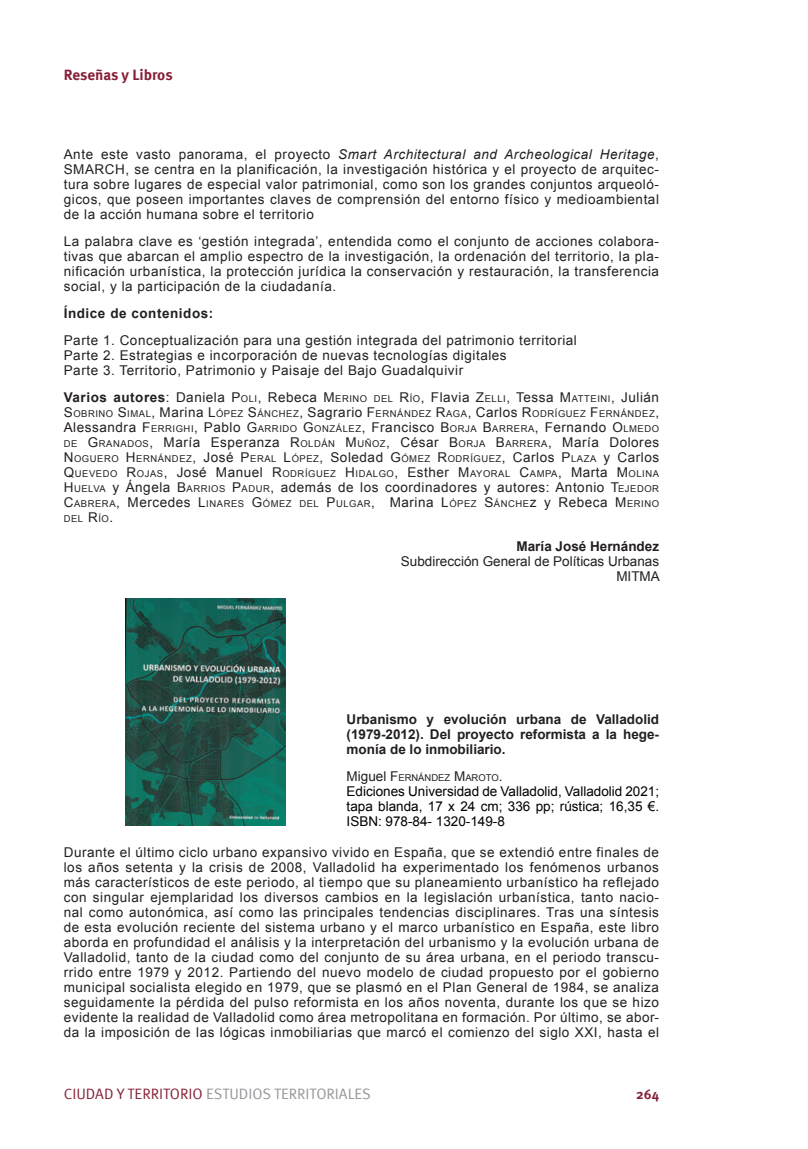
<style>
.page{position:relative;width:808px;height:1149px;background:#fff}
.page>*{position:absolute;margin:0;border:0;box-sizing:border-box;transform-origin:0 0}
.t1{font:15px "Meta Pro";color:#939598}
.t2{font:700 15px "Meta Pro";letter-spacing:-.005em;color:#851f36}
.t3{font:13.5px/15px "Arial";letter-spacing:.04em;color:#231f20;text-align:justify}
.t4{font:700 13.5px/15px "Arial";color:#231f20;text-align:justify}
.t5{font:13.5px/15px "Arial";color:#000001;text-align:justify}
.t6{font:13.5px/15px "Arial";color:#231f20;text-align:right}
.t7{font:700 13.5px "Arial";letter-spacing:.04em;color:#231f20}
.t8{font:700 13.5px "Meta Pro";color:#851f36}
.t9{font:9.45px/15px "Arial";letter-spacing:.055em;color:#231f20}
.t10{font:9.45px "Arial";color:#231f20}
.s1{font-style:italic}
.s2{font-weight:700}
.s3{font-style:inherit}
.s4{font-size:9.45px}
.s5{font-size:13.5px}
.s6{color:#851f36}
</style>
<div class="page">
<img style="left:125px;top:598px;width:160px;height:227px">
<p class="t2" style="left:64px;top:63px;width:110px">Reseñas y Libros</p>
<p class="t3" style="left:64px;top:147px;width:597px">Ante este vasto panorama, el proyecto <span class="s1">Smart Architectural and Archeological Heritage</span>, SMARCH, se centra en la planificación, la investigación histórica y el proyecto de arquitec&shy;tura sobre lugares de especial valor patrimonial, como son los grandes conjuntos arqueoló&shy;gicos, que poseen importantes claves de comprensión del entorno físico y medioambiental de la acción humana sobre el territorio</p>
<p class="t3" style="left:64px;top:234px;width:597px">La palabra clave es ‘gestión integrada’, entendida como el conjunto de acciones colabora&shy;tivas que abarcan el amplio espectro de la investigación, la ordenación del territorio, la pla&shy;nificación urbanística, la protección jurídica la conservación y restauración, la transferencia social, y la participación de la ciudadanía.</p>
<p class="t7" style="left:64px;top:304px;width:151px">Índice de contenidos:</p>
<p class="t3" style="left:64px;top:333px;width:515px;text-align:left">Parte 1. Conceptualización para una gestión integrada del patrimonio territorial<br>Parte 2. Estrategias e incorporación de nuevas tecnologías digitales<br>Parte 3. Territorio, Patrimonio y Paisaje del Bajo Guadalquivir</p>
<p class="t3" style="left:64px;top:390px;width:597px"><span class="s2">Varios autores</span>: Daniela <span class="s3">P</span><span class="s4">OLI</span>, Rebeca <span class="s3">M</span> <span class="s4">ERINO DEL</span> <span class="s3">R</span><span class="s4">ÍO</span>, Flavia <span class="s3">Z</span><span class="s4">ELLI</span>, Tessa <span class="s3">M</span><span class="s4">ATTEINI</span>, Julián</p>
<p class="t9" style="left:64px;top:406px;width:597px"><span class="s5">S</span>OBRINO <span class="s5">S</span>IMAL<span class="s5">, Marina</span> <span class="s5">L</span>ÓPEZ <span class="s5">S</span>ÁNCHEZ<span class="s5">, Sagrario</span> <span class="s5">F</span>ERNÁNDEZ <span class="s5">R</span>AGA<span class="s5">, Carlos</span> <span class="s5">R</span>ODRÍGUEZ <span class="s5">F</span>ERNÁNDEZ<span class="s5">,</span></p>
<p class="t3" style="left:64px;top:420px;width:597px">Alessandra <span class="s3">F</span><span class="s4">ERRIGHI</span>, Pablo <span class="s3">G</span><span class="s4">ARRIDO</span> <span class="s3">G</span> <span class="s4">ONZÁLEZ</span>, Francisco <span class="s3">B</span><span class="s4">ORJA</span> <span class="s3">B</span><span class="s4">ARRERA</span>, Fernando <span class="s3">O</span><span class="s4">LMEDO<br>DE</span> <span class="s3">G</span> <span class="s4">RANADOS</span>, María Esperanza <span class="s3">R</span><span class="s4">OLDÁN</span> <span class="s3">M</span> <span class="s4">UÑOZ</span>, César <span class="s3">B</span><span class="s4">ORJA</span> <span class="s3">B</span><span class="s4">ARRERA</span>, María Dolores</p>
<p class="t9" style="left:64px;top:451px;width:597px"><span class="s5">N</span> OGUERO <span class="s5">H</span> ERNÁNDEZ<span class="s5">, José</span> <span class="s5">P</span>ERAL <span class="s5">L</span>ÓPEZ<span class="s5">, Soledad</span> <span class="s5">G</span> ÓMEZ <span class="s5">R</span>ODRÍGUEZ<span class="s5">, Carlos</span> <span class="s5">P</span>LAZA <span class="s5">y Carlos<br></span><span class="s5">Q</span>UEVEDO <span class="s5">R</span>OJAS<span class="s5">, José Manuel</span> <span class="s5">R</span>ODRÍGUEZ <span class="s5">H</span> IDALGO<span class="s5">, Esther</span> <span class="s5">M</span>AYORAL <span class="s5">C</span>AMPA<span class="s5">, Marta</span> <span class="s5">M</span> OLINA</p>
<p class="t3" style="left:64px;top:480px;width:561px"><span class="s3">H</span> <span class="s4">UELVA</span> y Ángela <span class="s3">B</span><span class="s4">ARRIOS</span> <span class="s3">P</span><span class="s4">ADUR</span>, además de los coordinadores y autores: Antonio T<span class="s4">EJE</span></p>
<p class="t9" style="left:64px;top:481px;width:597px;text-align:justify;text-indent:573px">DOR <span class="s5">C</span>ABRERA<span class="s5">, Mercedes</span> <span class="s5">L</span>INARES <span class="s5">G</span> ÓMEZ DEL <span class="s5">P</span>ULGAR<span class="s5">, Marina</span> <span class="s5">L</span>ÓPEZ <span class="s5">S</span>ÁNCHE<span class="s5">z y Rebeca</span> <span class="s5">M</span> ERINO DEL <span class="s5">R</span>ÍO<span class="s5">.</span></p>
<p class="t4" style="left:516px;top:538px;width:144px">María José Hernández</p>
<p class="t6" style="left:401px;top:553px;width:260px">Subdirección General de Políticas Urbanas<br>MITMA</p>
<p class="t4" style="left:347px;top:711px;width:314px">Urbanismo y evolución urbana de Valladolid (1979-2012). Del proyecto reformista a la hege&shy;monía de lo inmobiliario.</p>
<p class="t10" style="left:347px;top:771px;width:157px"><span class="s5">Miguel</span> <span class="s5">F</span>ERNÁNDEZ <span class="s5">M</span>AROTO<span class="s5">.</span></p>
<p class="t5" style="left:347px;top:783px;width:314px">Ediciones Universidad de Valladolid, Valladolid 2021; tapa blanda, 17 x 24 cm; 336 pp; rústica; 16,35 €.<br>ISBN: 978-84- 1320-149-8</p>
<p class="t3" style="left:64px;top:844px;width:597px">Durante el último ciclo urbano expansivo vivido en España, que se extendió entre finales de los años setenta y la crisis de 2008, Valladolid ha experimentado los fenómenos urbanos más característicos de este periodo, al tiempo que su planeamiento urbanístico ha reflejado con singular ejemplaridad los diversos cambios en la legislación urbanística, tanto nacio&shy;nal como autonómica, así como las principales tendencias disciplinares. Tras una síntesis de esta evolución reciente del sistema urbano y el marco urbanístico en España, este libro aborda en profundidad el análisis y la interpretación del urbanismo y la evolución urbana de Valladolid, tanto de la ciudad como del conjunto de su área urbana, en el periodo transcu&shy;rrido entre 1979 y 2012. Partiendo del nuevo modelo de ciudad propuesto por el gobierno municipal socialista elegido en 1979, que se plasmó en el Plan General de 1984, se analiza seguidamente la pérdida del pulso reformista en los años noventa, durante los que se hizo evidente la realidad de Valladolid como área metropolitana en formación. Por último, se abor&shy;da la imposición de las lógicas inmobiliarias que marcó el comienzo del siglo XXI, hasta el</p>
<p class="t1" style="left:64px;top:1082px;width:309px"><span class="s6">CIUDAD Y TERRITORIO</span> ESTUDIOS TERRITORIALES</p>
<p class="t8" style="left:636px;top:1083px;width:24px">264</p>
</div>
